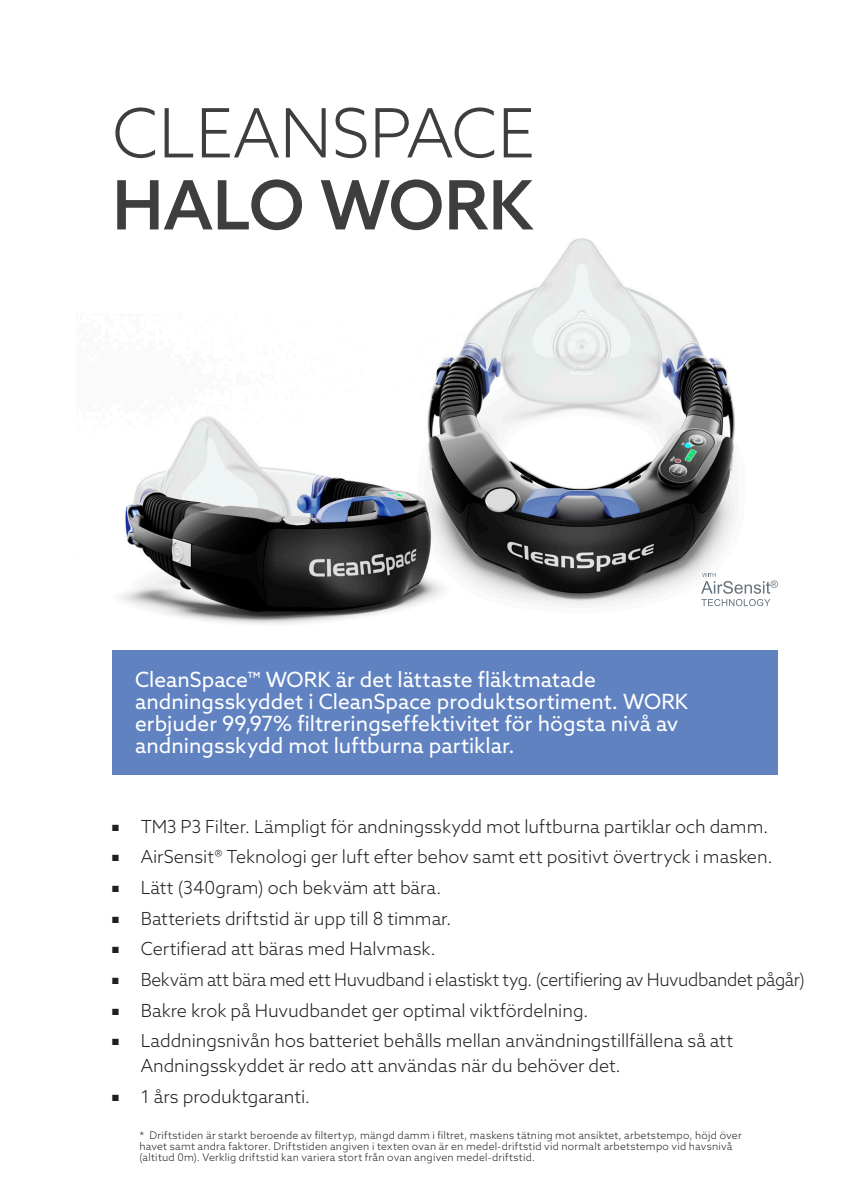
<style>
.page{position:relative;width:842px;height:1191px;background:#fff}
.page>*{position:absolute;margin:0;border:0;box-sizing:border-box;transform-origin:0 0}
._3_Head{font:300 68px/72px "Azo Sans";color:#3e3e3f}
._00_Body{font:21px/22px "Azo Sans";letter-spacing:.005em;color:#fff}
.t1{font:300 18px "Azo Sans";letter-spacing:-.005em;color:#231f20}
._00_Body_Black{font:300 10.4px/11px "Azo Sans";letter-spacing:.025em;color:#231f20}
.t2{font:9px "Zapf Dingbats ITC";color:#231f20}
.s1{font-weight:500}
</style>
<div class="page">
<img style="left:121px;top:238px;width:614px;height:386px">
<div style="left:112px;top:649px;width:666px;height:125px;background:#6182c1"></div>
<svg style="left:699px;top:568px;width:79px;height:43px"></svg>
<p class="_3_Head" style="left:112px;top:97px;width:424px">CLEANSPACE<br><span class="s1">HALO WORK</span></p>
<p class="_00_Body" style="left:135px;top:668px;width:555px">CleanSpace™ WORK är det lättaste fläktmatade andningsskyddet i CleanSpace produktsortiment. WORK erbjuder 99,97% filtreringseffektivitet för högsta nivå av andningsskydd mot luftburna partiklar.</p>
<p class="t2" style="left:112px;top:823px;width:8px">■</p>
<p class="t1" style="left:141px;top:815px;width:629px">TM P3 3 Filter. Lämpligt för andningsskydd mot luftburna partiklar och damm.</p>
<p class="t2" style="left:112px;top:854px;width:8px">■</p>
<p class="t1" style="left:141px;top:845px;width:633px">AirSensit® Teknologi ger luft efter behov samt ett positivt övertryck i masken.</p>
<p class="t2" style="left:112px;top:884px;width:8px">■</p>
<p class="t1" style="left:141px;top:876px;width:302px">Lätt (340gram) och bekväm att bära.</p>
<p class="t2" style="left:112px;top:915px;width:8px">■</p>
<p class="t1" style="left:141px;top:907px;width:312px">Batteriets driftstid är upp till 8 timmar.</p>
<p class="t2" style="left:112px;top:946px;width:8px">■</p>
<p class="t1" style="left:141px;top:937px;width:297px">Certifierad att bäras med Halvmask.</p>
<p class="t2" style="left:112px;top:976px;width:8px">■</p>
<p class="t1" style="left:141px;top:968px;width:665px">Bekväm att bära med ett Huvudband i elastiskt tyg (. certifiering av Huvudbandet pågår(</p>
<p class="t2" style="left:112px;top:1007px;width:8px">■</p>
<p class="t1" style="left:141px;top:999px;width:449px">Bakre krok på Huvudbandet ger optimal viktfördelning.</p>
<p class="t2" style="left:112px;top:1038px;width:8px">■</p>
<p class="t1" style="left:141px;top:1029px;width:594px">Laddningsnivån hos batteriet behålls mellan användningstillfällena så att</p>
<p class="t2" style="left:112px;top:1093px;width:8px">■</p>
<p class="t1" style="left:141px;top:1054px;width:482px">Andningsskyddet är redo att användas när du behöver det.</p>
<p class="t1" style="left:141px;top:1085px;width:171px">1 års produktgaranti.</p>
<p class="_00_Body_Black" style="left:149px;top:1129px;width:594px">Driftstiden är starkt beroende av filtertyp, mängd damm i filtret, maskens tätning mot ansiktet, arbetstempo, höjd över</p>
<p class="_00_Body_Black" style="left:139px;top:1129px;width:594px">*<br>havet samt andra faktorer. Driftstiden angiven i texten ovan är en medel-driftstid vid normalt arbetstempo vid havsnivå (altitud 0m .) Verklig driftstid kan variera stort från ovan angiven medel-driftstid.</p>
</div>
